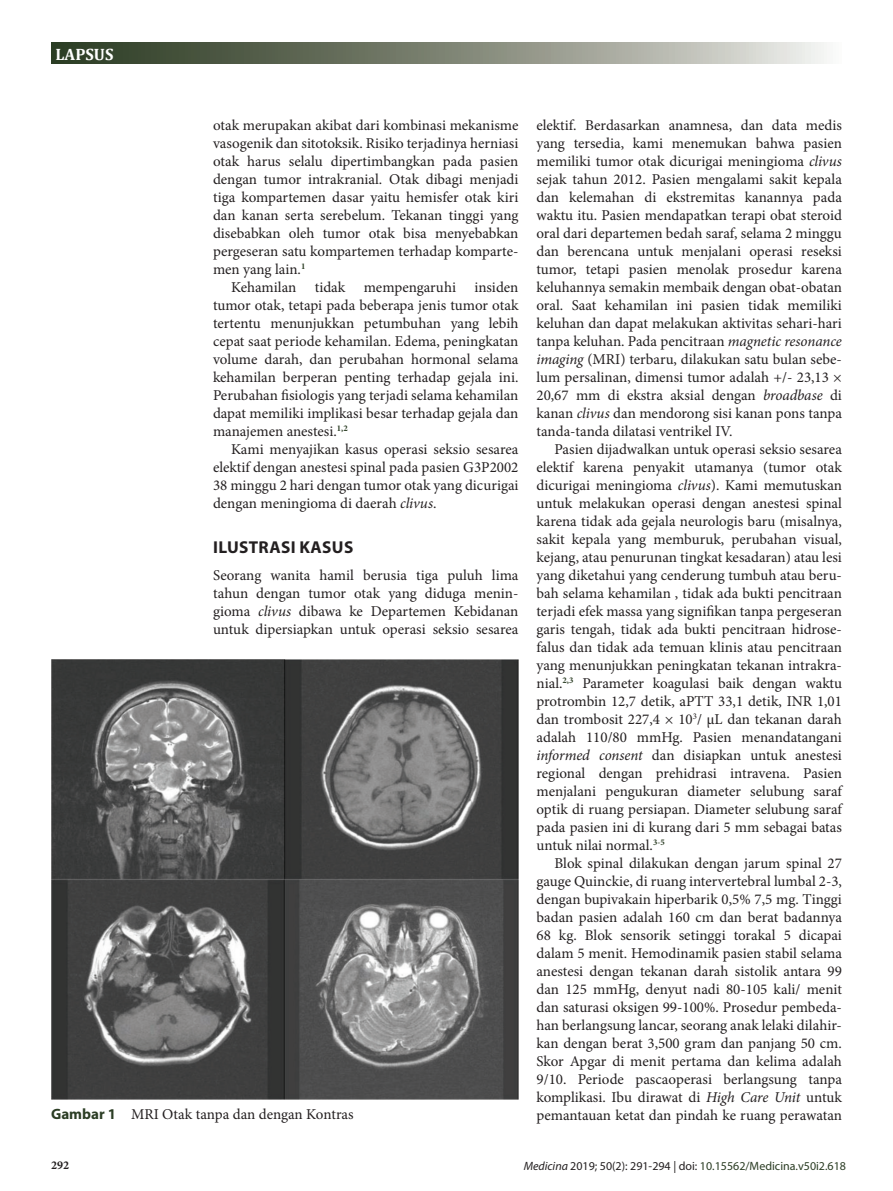
<style>
.page{position:relative;width:893px;height:1191px;background:#fff}
.page>*{position:absolute;margin:0;border:0;box-sizing:border-box;transform-origin:0 0}
.AHead{font:700 17.25px "Myriad Pro";letter-spacing:.02em;color:#231f20}
.t1{font:700 16.5px "Cambria";color:#fff}
.TextInd{font:15px/18px "Minion Pro";color:#231f20;text-align:justify}
.Text{font:15px/18px "Minion Pro";color:#231f20;text-align:justify}
.Fig_caption{font:15px "Minion Pro";color:#231f20}
.t2{font:12px "Myriad Pro";color:#2b3d24}
.t3{font:700 12px "Minion Pro";color:#231f20}
.s1{font-style:italic}
.s2{font-family:"Myriad Pro";font-weight:700;color:#2b3d24}
.s3{font-style:italic;color:#231f20}
.s4{color:#231f20}
</style>
<div class="page">
<svg style="left:51px;top:43px;width:776px;height:21px;background:#828879"></svg>
<img style="left:51px;top:659px;width:467px;height:440px">
<p class="t1" style="left:56px;top:42px;width:60px">LAPSUS</p>
<p class="TextInd" style="left:213px;top:116px;width:307px">otak merupakan akibat dari kombinasi mekanisme vasogenik dan sitotoksik. Risiko terjadinya herniasi otak harus selalu dipertimbangkan pada pasien dengan tumor intrakranial. Otak dibagi menjadi tiga kompartemen dasar yaitu hemisfer otak kiri dan kanan serta serebelum. Tekanan tinggi yang disebabkan oleh tumor otak bisa menyebabkan pergeseran satu kompartemen terhadap komparte&shy;men yang lain.<sup>1</sup></p>
<p class="TextInd" style="left:213px;top:278px;width:307px;text-indent:18px">Kehamilan tidak mempengaruhi insiden tumor otak, tetapi pada beberapa jenis tumor otak tertentu menunjukkan petumbuhan yang lebih cepat saat periode kehamilan. Edema, peningkatan volume darah, dan perubahan hormonal selama kehamilan berperan penting terhadap gejala ini.<br>Perubahan fisiologis yang terjadi selama kehamilan dapat memiliki implikasi besar terhadap gejala dan manajemen anestesi.<sup>1,2</sup></p>
<p class="TextInd" style="left:213px;top:440px;width:307px;text-indent:18px">Kami menyajikan kasus operasi seksio sesarea elektif dengan anestesi spinal pada pasien G3P2002<br>38 minggu 2 hari dengan tumor otak yang dicurigai dengan meningioma di daerah <span class="s1">clivus</span>.</p>
<p class="AHead" style="left:213px;top:537px;width:142px">ILUSTRASI KASUS</p>
<p class="Text" style="left:213px;top:566px;width:307px">Seorang wanita hamil berusia tiga puluh lima tahun dengan tumor otak yang diduga menin&shy;gioma <span class="s1">clivus</span> dibawa ke Departemen Kebidanan untuk dipersiapkan untuk operasi seksio sesarea</p>
<p class="Text" style="left:536px;top:116px;width:307px">elektif. Berdasarkan anamnesa, dan data medis yang tersedia, kami menemukan bahwa pasien memiliki tumor otak dicurigai meningioma <span class="s1">clivus </span>sejak tahun 2012. Pasien mengalami sakit kepala dan kelemahan di ekstremitas kanannya pada waktu itu. Pasien mendapatkan terapi obat steroid oral dari departemen bedah saraf, selama 2 minggu dan berencana untuk menjalani operasi reseksi tumor, tetapi pasien menolak prosedur karena keluhannya semakin membaik dengan obat-obatan oral. Saat kehamilan ini pasien tidak memiliki keluhan dan dapat melakukan aktivitas sehari-hari tanpa keluhan. Pada pencitraan <span class="s1">magnetic resonance imaging</span> (MRI) terbaru, dilakukan satu bulan sebe&shy;lum persalinan, dimensi tumor adalah +/- 23,13 × 20,67 mm di ekstra aksial dengan <span class="s1">broadbase</span> di kanan <span class="s1">clivus</span> dan mendorong sisi kanan pons tanpa tanda-tanda dilatasi ventrikel IV.</p>
<p class="TextInd" style="left:536px;top:440px;width:307px;text-indent:18px">Pasien dijadwalkan untuk operasi seksio sesarea elektif karena penyakit utamanya (tumor otak dicurigai meningioma <span class="s1">clivus</span>). Kami memutuskan untuk melakukan operasi dengan anestesi spinal karena tidak ada gejala neurologis baru (misalnya, sakit kepala yang memburuk, perubahan visual, kejang, atau penurunan tingkat kesadaran) atau lesi yang diketahui yang cenderung tumbuh atau beru&shy;bah selama kehamilan , tidak ada bukti pencitraan terjadi efek massa yang signifikan tanpa pergeseran garis tengah, tidak ada bukti pencitraan hidrose&shy;falus dan tidak ada temuan klinis atau pencitraan yang menunjukkan peningkatan tekanan intrakra&shy;nial.<sup>2,3</sup> Parameter koagulasi baik dengan waktu protrombin 12,7 detik, aPTT 33,1 detik, INR 1,01 dan trombosit 227,4 × 10<sup>3</sup>/ μL dan tekanan darah adalah 110/80 mmHg. Pasien menandatangani <span class="s1">informed consent</span> dan disiapkan untuk anestesi regional dengan prehidrasi intravena. Pasien menjalani pengukuran diameter selubung saraf optik di ruang persiapan. Diameter selubung saraf pada pasien ini di kurang dari 5 mm sebagai batas untuk nilai normal.<sup>3-5</sup></p>
<p class="TextInd" style="left:536px;top:854px;width:307px;text-indent:18px">Blok spinal dilakukan dengan jarum spinal 27 gauge Quinckie, di ruang intervertebral lumbal 2-3, dengan bupivakain hiperbarik 0,5% 7,5 mg. Tinggi badan pasien adalah 160 cm dan berat badannya 68 kg. Blok sensorik setinggi torakal 5 dicapai dalam 5 menit. Hemodinamik pasien stabil selama anestesi dengan tekanan darah sistolik antara 99 dan 125 mmHg, denyut nadi 80-105 kali/ menit dan saturasi oksigen 99-100%. Prosedur pembeda&shy;han berlangsung lancar, seorang anak lelaki dilahir&shy;kan dengan berat 3,500 gram dan panjang 50 cm.<br>Skor Apgar di menit pertama dan kelima adalah 9/10. Periode pascaoperasi berlangsung tanpa komplikasi. Ibu dirawat di <span class="s1">High Care Unit</span> untuk</p>
<p class="Fig_caption" style="left:51px;top:1104px;width:304px"><span class="s2">Gambar 1</span> MRI Otak tanpa dan dengan Kontras</p>
<p class="TextInd" style="left:536px;top:1106px;width:307px">pemantauan ketat dan pindah ke ruang perawatan</p>
<p class="t3" style="left:51px;top:1157px;width:19px">292</p>
<p class="t2" style="left:524px;top:1158px;width:324px"><span class="s3">Medicina</span> <span class="s4">2019; 50(2): 291-294 | doi:</span> 10.15562/Medicina.v50i2.618</p>
</div>
